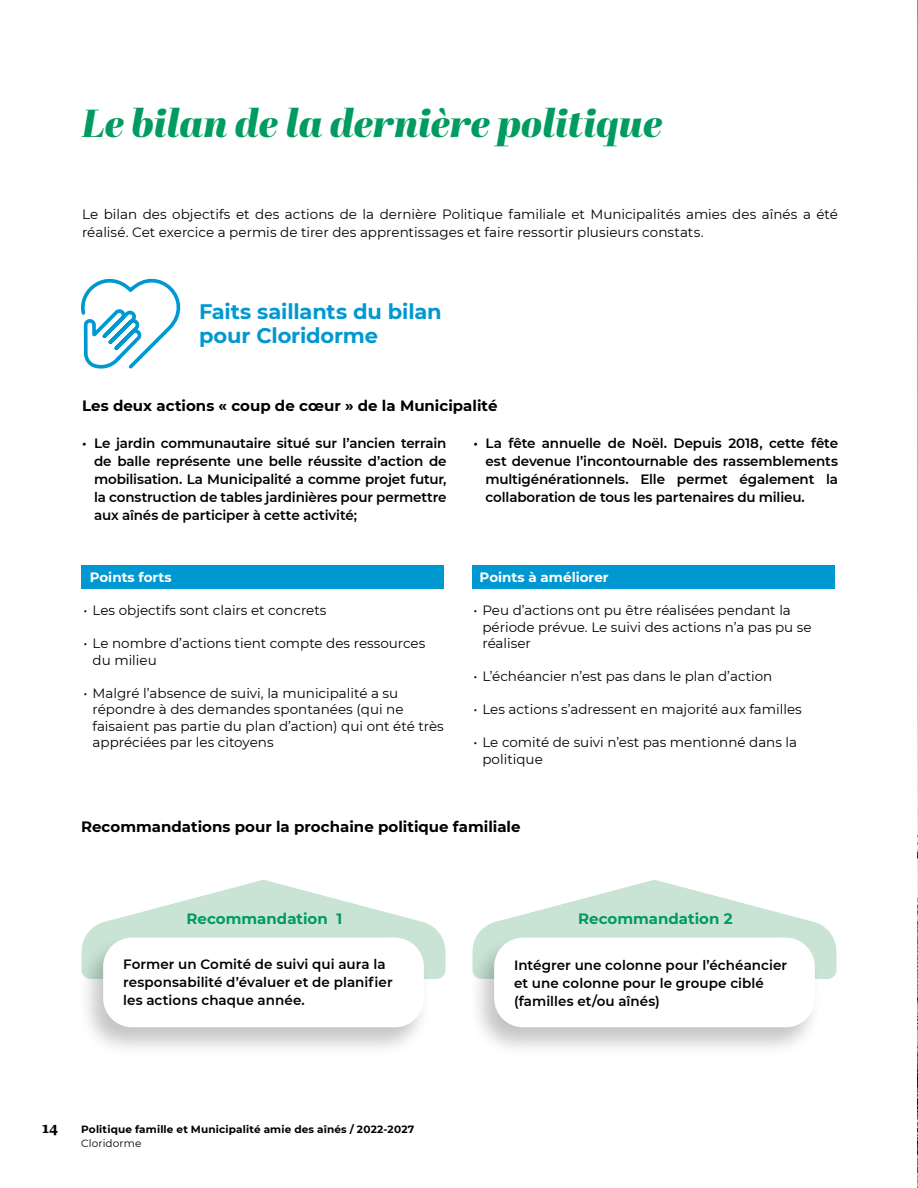
<style>
.page{position:relative;width:918px;height:1188px;background:#fff}
.page>*{position:absolute;margin:0;border:0;box-sizing:border-box;transform-origin:0 0}
.t1{font:italic 39px "Abril Fatface";letter-spacing:-.01em;color:#009b61}
.t2{font:700 21px/24px "Montserrat";letter-spacing:-.01em;color:#0098d1}
.t3{font:700 15px "Montserrat";color:#000}
.t4{font:700 15px "Montserrat";color:#009b61}
.t5{font:700 15px "Abril Text";color:#000}
.t6{font:13.5px/16.5px "Montserrat";color:#000}
.t7{font:600 13.5px/18px "Montserrat";color:#000;text-align:justify}
.t8{font:700 13.5px "Montserrat";color:#fff}
.t9{font:700 10.5px "Montserrat";letter-spacing:.015em;color:#000}
.t10{font:10.5px "Montserrat";letter-spacing:.015em;color:#000}
</style>
<div class="page">
<img style="left:917px;top:0;width:1px;height:1188px">
<svg style="left:197px;top:880px;width:249px;height:99px"></svg>
<div style="left:78px;top:935px;width:354px;height:123px;background:#000;opacity:.23"></div>
<div style="left:103px;top:938px;width:321px;height:89px;background:#fff;border-radius:29px"></div>
<svg style="left:477px;top:880px;width:359px;height:99px"></svg>
<div style="left:469px;top:935px;width:354px;height:123px;background:#000;opacity:.23"></div>
<div style="left:494px;top:938px;width:321px;height:89px;background:#fff;border-radius:29px"></div>
<svg style="left:78px;top:278px;width:119px;height:780px"></svg>
<div style="left:81px;top:565px;width:362px;height:24px;background:#0098d1"></div>
<div style="left:472px;top:565px;width:363px;height:24px;background:#0098d1"></div>
<h1 class="t1" style="left:82px;top:96px;width:582px">Le bilan de la dernière politique</h1>
<p class="t6" style="left:82px;top:205px;width:757px;line-height:18px">Le bilan des objectifs et des actions de la dernière Politique familiale et Municipalités amies des aînés a été réalisé. Cet exercice a permis de tirer des apprentissages et faire ressortir plusieurs constats.</p>
<h2 class="t2" style="left:199px;top:298px;width:244px">Faits saillants du bilan pour Cloridorme</h2>
<p class="t3" style="left:82px;top:394px;width:417px">Les deux actions « coup de cœur » de la Municipalité</p>
<p class="t7" style="left:94px;top:434px;width:354px;text-indent:-12px">• Le jardin communautaire situé sur l’ancien terrain de balle représente une belle réussite d’action de mobilisation. La Municipalité a comme projet futur, la construction de tables jardinières pour permettre aux aînés de participer à cette activité;</p>
<p class="t7" style="left:486px;top:434px;width:354px;text-indent:-12px">• La fête annuelle de Noël. Depuis 2018, cette fête est devenue l’incontournable des rassemblements multigénérationnels. Elle permet également la collaboration de tous les partenaires du milieu.</p>
<p class="t8" style="left:90px;top:568px;width:83px">Points forts</p>
<p class="t6" style="left:84px;top:602px;width:244px">• Les objectifs sont clairs et concrets</p>
<p class="t6" style="left:93px;top:635px;width:334px;text-indent:-9px">• Le nombre d’actions tient compte des ressources du milieu</p>
<p class="t6" style="left:93px;top:684px;width:353px;text-indent:-9px">• Malgré l’absence de suivi, la municipalité a su répondre à des demandes spontanées (qui ne faisaient pas partie du plan d’action) qui ont été très appréciées par les citoyens</p>
<p class="t8" style="left:480px;top:568px;width:131px">Points à améliorer</p>
<p class="t6" style="left:482px;top:602px;width:331px;text-indent:-9px">• Peu d’actions ont pu être réalisées pendant la période prévue. Le suivi des actions n’a pas pu se réaliser</p>
<p class="t6" style="left:473px;top:668px;width:300px">• L’échéancier n’est pas dans le plan d’action</p>
<p class="t6" style="left:473px;top:701px;width:330px">• Les actions s’adressent en majorité aux familles</p>
<p class="t6" style="left:482px;top:734px;width:316px;text-indent:-9px">• Le comité de suivi n’est pas mentionné dans la politique</p>
<p class="t3" style="left:81px;top:816px;width:441px">Recommandations pour la prochaine politique familiale</p>
<p class="t4" style="left:186px;top:908px;width:157px">Recommandation 1</p>
<p class="t7" style="left:123px;top:954px;width:271px;text-align:left">Former un Comité de suivi qui aura la responsabilité d’évaluer et de planifier les actions chaque année.</p>
<p class="t5" style="left:42px;top:1117px;width:17px">14</p>
<p class="t9" style="left:81px;top:1122px;width:335px">Politique famille et Municipalité amie des aînés / 2022-2027</p>
<p class="t10" style="left:81px;top:1136px;width:62px">Cloridorme</p>
<p class="t4" style="left:578px;top:908px;width:156px">Recommandation 2</p>
<p class="t7" style="left:514px;top:956px;width:275px;text-align:left">Intégrer une colonne pour l’échéancier et une colonne pour le groupe ciblé (familles et/ou aînés)</p>
</div>
